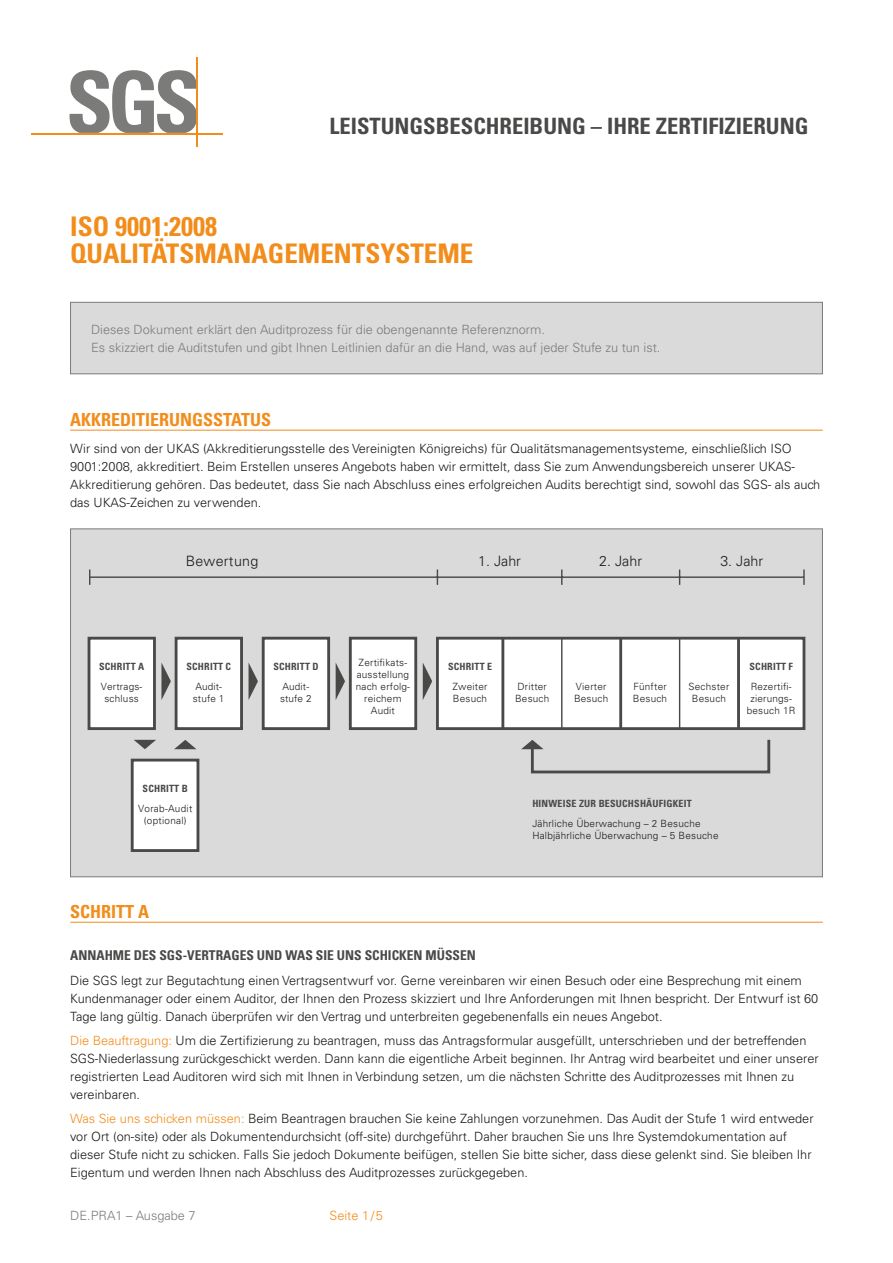
<style>
.page{position:relative;width:893px;height:1263px;background:#fff}
.page>*{position:absolute;margin:0;border:0;box-sizing:border-box;transform-origin:0 0}
.t1{font:700 condensed 27px/27px "Univers LT Std";color:#f28d1b}
.t2{font:700 condensed 22.5px "Univers LT Std";color:#494948}
.t3{font:700 condensed 18px "Univers LT Std";color:#f28d1b}
.t4{font:300 14.25px "Univers LT Std";color:#1a1a18}
.t5{font:300 14.25px "Univers LT Std";letter-spacing:.02em;color:#1a1a18}
.t6{font:700 condensed 13.5px "Univers LT Std";color:#494948}
.t7{font:300 12.75px/18px "Univers LT Std";color:#1a1a18}
.t8{font:300 12.75px/18px "Univers LT Std";color:#7b7b7a}
.t9{font:300 12.75px "Univers LT Std";color:#f28d1b}
.t10{font:300 10.05px/12px "Univers LT Std";letter-spacing:.02em;color:#1a1a18}
.t11{font:700 condensed 10.05px "Univers LT Std";letter-spacing:.02em;color:#494948}
.s1{color:#f28d1b}
</style>
<div class="page">
<svg style="left:69px;top:70px;width:128px;height:63px"></svg>
<hr style="left:31px;top:133px;width:191px;height:1px;background:#f28d1b">
<hr style="left:197px;top:58px;width:1px;height:89px;background:#f28d1b">
<hr style="left:70px;top:430px;width:753px;height:1px;background:#f28d1b">
<hr style="left:70px;top:922px;width:753px;height:1px;background:#f28d1b">
<div style="left:71px;top:302px;width:751px;height:72px;background:#dadada"></div>
<div style="left:70px;top:302px;width:753px;height:72px;border:1px solid #7b7b7a"></div>
<div style="left:71px;top:529px;width:751px;height:348px;background:#dadada"></div>
<div style="left:89px;top:638px;width:65px;height:91px;background:#fff"></div>
<div style="left:88px;top:637px;width:68px;height:93px;border:3px solid #494948"></div>
<div style="left:132px;top:760px;width:66px;height:90px;background:#fff"></div>
<div style="left:131px;top:759px;width:68px;height:93px;border:3px solid #494948"></div>
<div style="left:175px;top:637px;width:68px;height:93px;background:#fff;border:3px solid #494948"></div>
<div style="left:262px;top:637px;width:68px;height:93px;background:#fff;border:3px solid #494948"></div>
<div style="left:349px;top:637px;width:68px;height:93px;background:#fff;border:3px solid #494948"></div>
<div style="left:437px;top:638px;width:367px;height:91px;background:#fff"></div>
<div style="left:436px;top:637px;width:369px;height:93px;border:3px solid #494948"></div>
<svg style="left:134px;top:740px;width:22px;height:9px"></svg>
<svg style="left:174px;top:740px;width:22px;height:9px"></svg>
<svg style="left:89px;top:569px;width:1px;height:16px"></svg>
<svg style="left:161px;top:662px;width:10px;height:38px"></svg>
<svg style="left:249px;top:663px;width:9px;height:36px"></svg>
<svg style="left:336px;top:663px;width:9px;height:36px"></svg>
<svg style="left:423px;top:663px;width:9px;height:37px"></svg>
<hr style="left:501px;top:638px;width:3px;height:91px;background:#494948">
<hr style="left:561px;top:638px;width:1px;height:91px;background:#494948">
<hr style="left:619px;top:638px;width:3px;height:91px;background:#494948">
<hr style="left:679px;top:638px;width:1px;height:91px;background:#494948">
<hr style="left:737px;top:638px;width:3px;height:91px;background:#494948">
<hr style="left:89px;top:576px;width:715px;height:2px;background:#494948">
<svg style="left:437px;top:569px;width:1px;height:16px"></svg>
<svg style="left:561px;top:569px;width:1px;height:16px"></svg>
<svg style="left:679px;top:569px;width:1px;height:16px"></svg>
<svg style="left:803px;top:569px;width:2px;height:16px"></svg>
<svg style="left:521px;top:739px;width:250px;height:35px"></svg>
<h2 class="t2" style="left:330px;top:112px;width:480px">LEISTUNGSBESCHREIBUNG – IHRE ZERTIFIZIERUNG</h2>
<h1 class="t1" style="left:70px;top:213px;width:405px">ISO 9001:2008<br>QUALITÄTSMANAGEMENTSYSTEME</h1>
<p class="t8" style="left:91px;top:320px;width:571px">Dieses Dokument erklärt den Auditprozess für die obengenannte Referenznorm.<br>Es skizziert die Auditstufen und gibt Ihnen Leitlinien dafür an die Hand, was auf jeder Stufe zu tun ist.</p>
<h3 class="t3" style="left:70px;top:408px;width:202px">AKKREDITIERUNGSSTATUS</h3>
<p class="t7" style="left:70px;top:439px;width:752px">Wir sind von der UKAS (Akkreditierungsstelle des Vereinigten Königreichs) für Qualitätsmanagementsysteme, einschließlich ISO 9001:2008, akkreditiert. Beim Erstellen unseres Angebots haben wir ermittelt, dass Sie zum Anwendungsbereich unserer UKAS-Akkreditierung gehören. Das bedeutet, dass Sie nach Abschluss eines erfolgreichen Audits berechtigt sind, sowohl das SGS- als auch das UKAS-Zeichen zu verwenden.</p>
<p class="t11" style="left:99px;top:660px;width:47px">SCHRITT A</p>
<p class="t10" style="left:101px;top:680px;width:43px;text-align:center">Vertrags&shy;schluss</p>
<p class="t5" style="left:186px;top:552px;width:74px">Bewertung</p>
<p class="t4" style="left:478px;top:553px;width:44px">1. Jahr</p>
<p class="t4" style="left:599px;top:553px;width:44px">2. Jahr</p>
<p class="t4" style="left:720px;top:553px;width:44px">3. Jahr</p>
<p class="t11" style="left:186px;top:660px;width:46px">SCHRITT C</p>
<p class="t10" style="left:193px;top:680px;width:33px">Audit&shy;stufe 1</p>
<p class="t11" style="left:273px;top:660px;width:47px">SCHRITT D</p>
<p class="t10" style="left:280px;top:680px;width:33px">Audit&shy;stufe 2</p>
<p class="t10" style="left:356px;top:656px;width:56px;text-align:center">Zertifikats&shy;ausstellung nach erfolg&shy;reichem<br>Audit</p>
<p class="t11" style="left:749px;top:660px;width:45px">SCHRITT F</p>
<p class="t11" style="left:448px;top:660px;width:46px">SCHRITT E</p>
<p class="t10" style="left:453px;top:680px;width:37px">Zweiter<br>Besuch</p>
<p class="t10" style="left:515px;top:680px;width:36px">Dritter<br>Besuch</p>
<p class="t10" style="left:574px;top:680px;width:36px">Vierter<br>Besuch</p>
<p class="t10" style="left:633px;top:680px;width:36px">Fünfter<br>Besuch</p>
<p class="t10" style="left:689px;top:680px;width:42px;text-align:center">Sechster<br>Besuch</p>
<p class="t10" style="left:747px;top:680px;width:50px;text-align:center">Rezertifi&shy;zierungs&shy;besuch 1R</p>
<p class="t11" style="left:143px;top:782px;width:47px">SCHRITT B</p>
<p class="t10" style="left:138px;top:802px;width:56px;text-align:center">Vorab-Audit (optional)</p>
<p class="t11" style="left:532px;top:797px;width:161px">HINWEISE ZUR BESUCHSHÄUFIGKEIT</p>
<p class="t10" style="left:532px;top:817px;width:188px">Jährliche Überwachung – 2 Besuche<br>Halbjährliche Überwachung – 5 Besuche</p>
<h3 class="t3" style="left:70px;top:900px;width:81px">SCHRITT A</h3>
<p class="t6" style="left:70px;top:947px;width:407px">ANNAHME DES SGS-VERTRAGES UND WAS SIE UNS SCHICKEN MÜSSEN</p>
<p class="t7" style="left:70px;top:971px;width:750px">Die SGS legt zur Begutachtung einen Vertragsentwurf vor. Gerne vereinbaren wir einen Besuch oder eine Besprechung mit einem<br>Kundenmanager oder einem Auditor, der Ihnen den Prozess skizziert und Ihre Anforderungen mit Ihnen bespricht. Der Entwurf ist 60<br>Tage lang gültig. Danach überprüfen wir den Vertrag und unterbreiten gegebenenfalls ein neues Angebot.</p>
<p class="t7" style="left:70px;top:1031px;width:750px"><span class="s1">Die Beauftragung:</span> Um die Zertifizierung zu beantragen, muss das Antragsformular ausgefüllt, unterschrieben und der betreffenden SGS-Niederlassung zurückgeschickt werden. Dann kann die eigentliche Arbeit beginnen. Ihr Antrag wird bearbeitet und einer unserer registrierten Lead Auditoren wird sich mit Ihnen in Verbindung setzen, um die nächsten Schritte des Auditprozesses mit Ihnen zu vereinbaren.</p>
<p class="t7" style="left:70px;top:1109px;width:745px"><span class="s1">Was Sie uns schicken müssen:</span> Beim Beantragen brauchen Sie keine Zahlungen vorzunehmen. Das Audit der Stufe 1 wird entweder vor Ort (on-site) oder als Dokumentendurchsicht (off-site) durchgeführt. Daher brauchen Sie uns Ihre Systemdokumentation auf dieser Stufe nicht zu schicken. Falls Sie jedoch Dokumente beifügen, stellen Sie bitte sicher, dass diese gelenkt sind. Sie bleiben Ihr Eigentum und werden Ihnen nach Abschluss des Auditprozesses zurückgegeben.</p>
<p class="t8" style="left:70px;top:1206px;width:127px">DE.PRA1 – Ausgabe 7</p>
<p class="t9" style="left:330px;top:1208px;width:55px">Seite 1/5</p>
</div>
